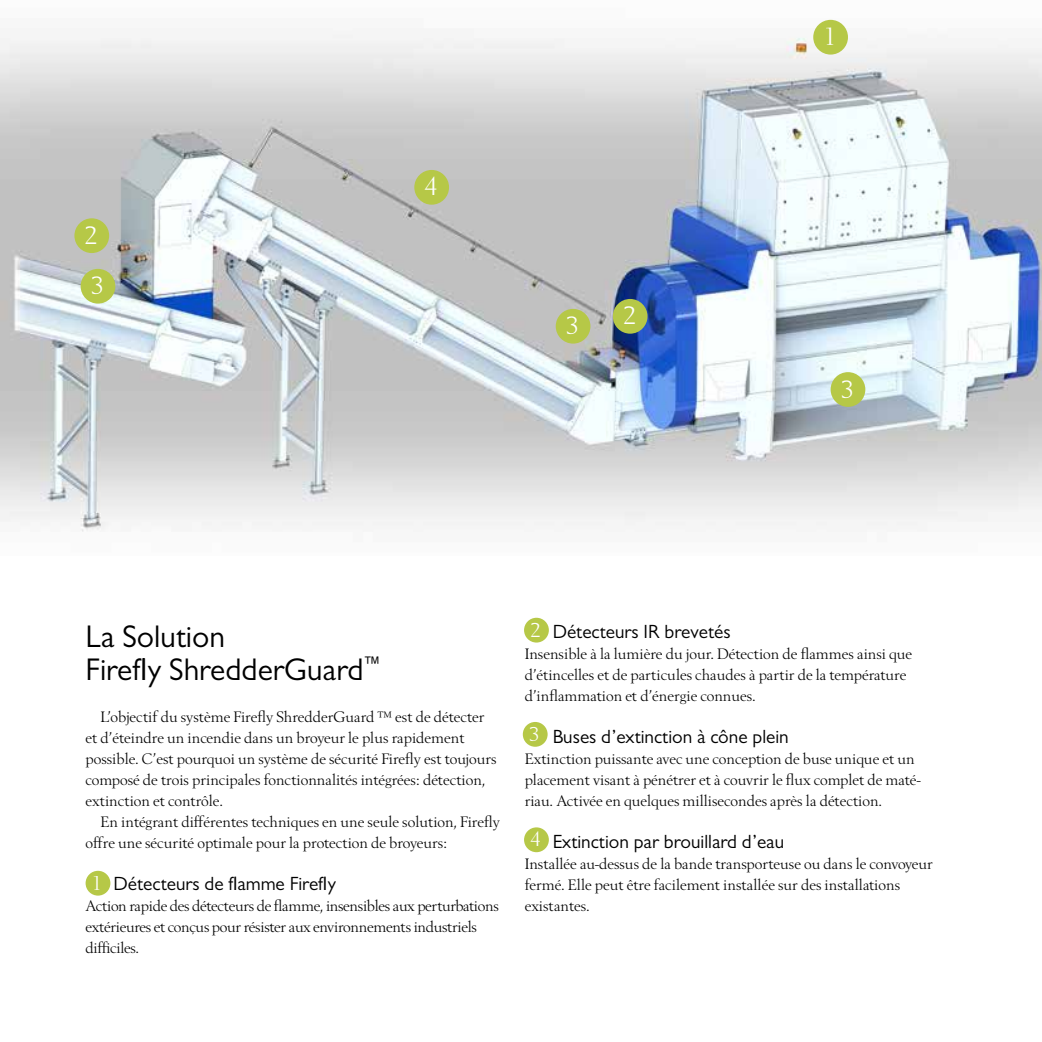
<style>
.page{position:relative;width:1042px;height:1042px;background:#fff}
.page>*{position:absolute;margin:0;border:0;box-sizing:border-box;transform-origin:0 0}
.t1{font:31.5px/33.2px "Gill Sans MT Pro";color:#000}
.t2{font:26.25px "Berling";color:#fff}
.t3{font:21px "Berling";color:#fff}
.t4{font:19.25px "Gill Sans MT Pro";color:#000}
.t5{font:15.75px/21px "Berling";color:#000}
.t6{font:15.75px/21px "Berling";letter-spacing:-.02em;color:#000}
</style>
<div class="page">
<img style="left:1px;top:19px;width:1041px;height:513px">
<img style="left:0;top:0;width:1px;height:555px">
<div style="left:86px;top:871px;width:24px;height:24px;background:#b6c847;border-radius:50%"></div>
<div style="left:524px;top:618px;width:25px;height:24px;background:#b6c847;border-radius:50%"></div>
<div style="left:523px;top:722px;width:24px;height:25px;background:#b6c847;border-radius:50%"></div>
<div style="left:524px;top:827px;width:25px;height:25px;background:#b6c847;border-radius:50%"></div>
<div style="left:830px;top:372px;width:35px;height:35px;background:#b6c847;border-radius:50%"></div>
<div style="left:414px;top:170px;width:35px;height:35px;background:#b6c847;border-radius:50%"></div>
<div style="left:813px;top:20px;width:35px;height:35px;background:#b6c847;border-radius:50%"></div>
<div style="left:613px;top:299px;width:34px;height:35px;background:#b6c847;border-radius:50%"></div>
<div style="left:556px;top:309px;width:34px;height:35px;background:#b6c847;border-radius:50%"></div>
<div style="left:81px;top:269px;width:34px;height:35px;background:#b6c847;border-radius:50%"></div>
<div style="left:74px;top:218px;width:35px;height:35px;background:#b6c847;border-radius:50%"></div>
<h2 class="t2" style="left:84px;top:221px;width:16px">2</h2>
<h2 class="t2" style="left:90px;top:272px;width:16px">3</h2>
<h2 class="t2" style="left:424px;top:173px;width:16px">4</h2>
<h2 class="t2" style="left:565px;top:312px;width:16px">3</h2>
<h2 class="t2" style="left:622px;top:302px;width:16px">2</h2>
<h2 class="t2" style="left:823px;top:23px;width:16px">1</h2>
<h2 class="t2" style="left:840px;top:375px;width:16px">3</h2>
<h1 class="t1" style="left:86px;top:619px;width:297px">La Solution<br>Firefly ShredderGuard<sup>™</sup></h1>
<p class="t5" style="left:86px;top:707px;width:413px;text-indent:15px">L’objectif du système Firefly ShredderGuard ™ est de détecter et d’éteindre un incendie dans un broyeur le plus rapidement possible. C’est pourquoi un système de sécurité Firefly est toujours composé de trois principales fonctionnalités intégrées: détection, extinction et contrôle.</p>
<p class="t5" style="left:86px;top:812px;width:416px;text-indent:15px">En intégrant différentes techniques en une seule solution, Firefly offre une sécurité optimale pour la protection de broyeurs:</p>
<p class="t4" style="left:114px;top:872px;width:224px">Détecteurs de flamme Firefly</p>
<p class="t6" style="left:86px;top:896px;width:415px">Action rapide des détecteurs de flamme, insensibles aux perturbations extérieures et conçus pour résister aux environnements industriels difficiles.</p>
<h3 class="t3" style="left:91px;top:872px;width:13px">1</h3>
<h3 class="t3" style="left:530px;top:619px;width:13px">2</h3>
<p class="t4" style="left:553px;top:621px;width:179px">Détecteurs IR brevetés</p>
<p class="t5" style="left:525px;top:644px;width:389px">Insensible à la lumière du jour. Détection de flammes ainsi que d’étincelles et de particules chaudes à partir de la température d’inflammation et d’énergie connues.</p>
<p class="t4" style="left:553px;top:726px;width:238px">Buses d’extinction à cône plein</p>
<p class="t5" style="left:525px;top:749px;width:397px">Extinction puissante avec une conception de buse unique et un placement visant à pénétrer et à couvrir le flux complet de maté&shy;riau. Activée en quelques millisecondes après la détection.</p>
<p class="t4" style="left:553px;top:831px;width:233px">Extinction par brouillard d’eau</p>
<p class="t5" style="left:525px;top:854px;width:410px">Installée au-dessus de la bande transporteuse ou dans le convoyeur fermé. Elle peut être facilement installée sur des installations existantes.</p>
<h3 class="t3" style="left:528px;top:723px;width:13px">3</h3>
<h3 class="t3" style="left:530px;top:828px;width:13px">4</h3>
</div>
